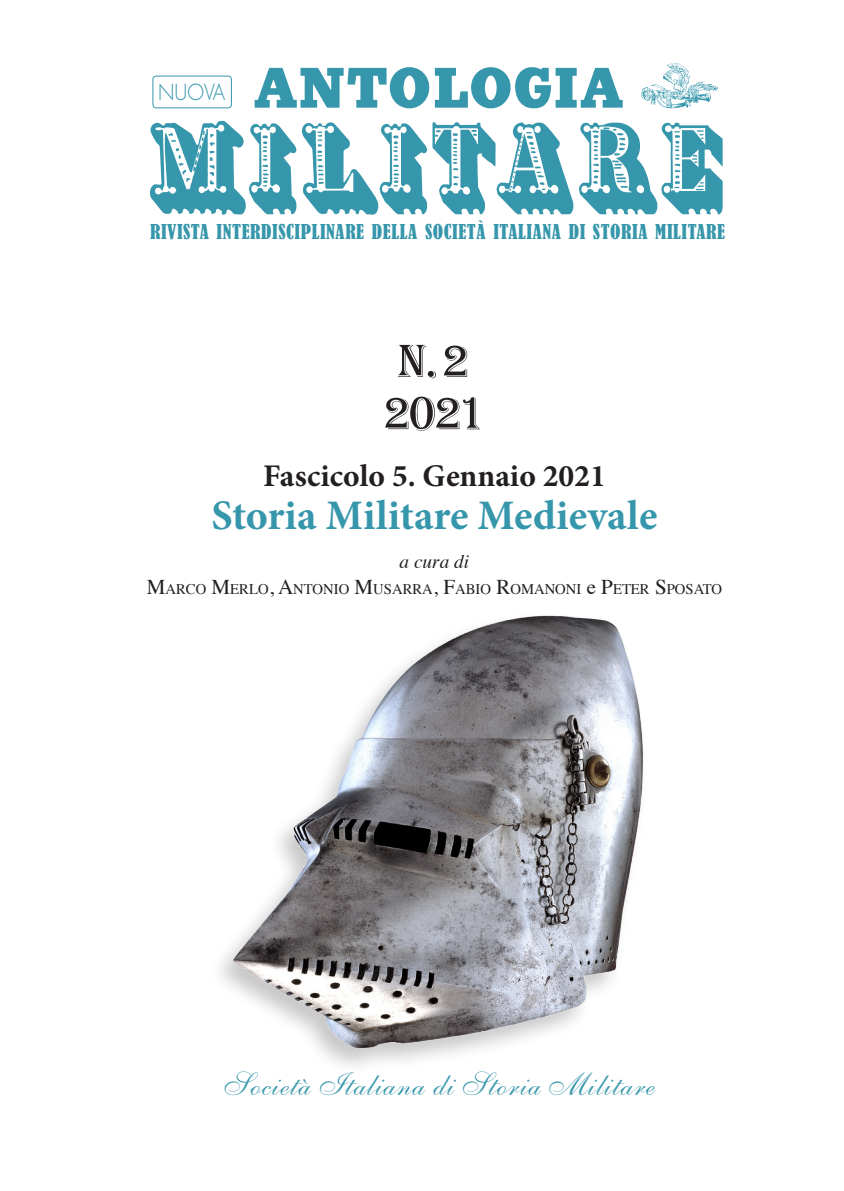
<style>
.page{position:relative;width:844px;height:1191px;background:#fff}
.page>*{position:absolute;margin:0;border:0;box-sizing:border-box;transform-origin:0 0}
.note{font:700 42px "Minion Pro";color:#3696ab}
.t1{font:32.38px "Shelley Allegro Script";letter-spacing:.03em;color:#3696ab}
.note-2{font:700 31.5px "Minion Pro";color:#231f20}
.t2{font:300 21.53px "Futura";color:#3696ab;scale:.9 1}
.t3{font:condensed 19.25px "Bernard";letter-spacing:.03em;color:#3696ab}
.t4{font:italic 19.25px "Times";color:#231f20}
.t5{font:14.7px "Times";color:#231f20}
.s1{font-size:21px}
</style>
<div class="page">
<img style="left:150px;top:120px;width:573px;height:95px">
<img style="left:254px;top:67px;width:369px;height:42px">
<div style="left:152px;top:76px;width:80px;height:32px;border:1px solid #3696ab;border-radius:3px"></div>
<img style="left:641px;top:63px;width:78px;height:46px">
<img style="left:385px;top:344px;width:95px;height:87px">
<img style="left:220px;top:615px;width:423px;height:451px">
<p class="t2" style="left:158px;top:78px;width:76px">NUOVA</p>
<p class="t3" style="left:150px;top:221px;width:576px">RIVISTA INTERDISCIPLINARE DELLA SOCIETÀ ITALIANA DI STORIA MILITARE</p>
<p class="note-2" style="left:263px;top:453px;width:344px">Fascicolo 5. Gennaio 2021</p>
<p class="note" style="left:211px;top:486px;width:447px">Storia Militare Medievale</p>
<p class="t4" style="left:399px;top:545px;width:71px">a cura di</p>
<p class="t5" style="left:147px;top:575px;width:576px"><span class="s1">M</span>ARCO <span class="s1">M</span>ERLO<span class="s1">, A</span>NTONIO <span class="s1">M</span>USARRA<span class="s1">,</span> <span class="s1">F</span>ABIO <span class="s1">R</span>OMANONI <span class="s1">e</span> <span class="s1">P</span>ETER <span class="s1">S</span>POSATO</p>
<p class="t1" style="left:219px;top:1064px;width:432px">Società Italiana di Storia Militare</p>
</div>
